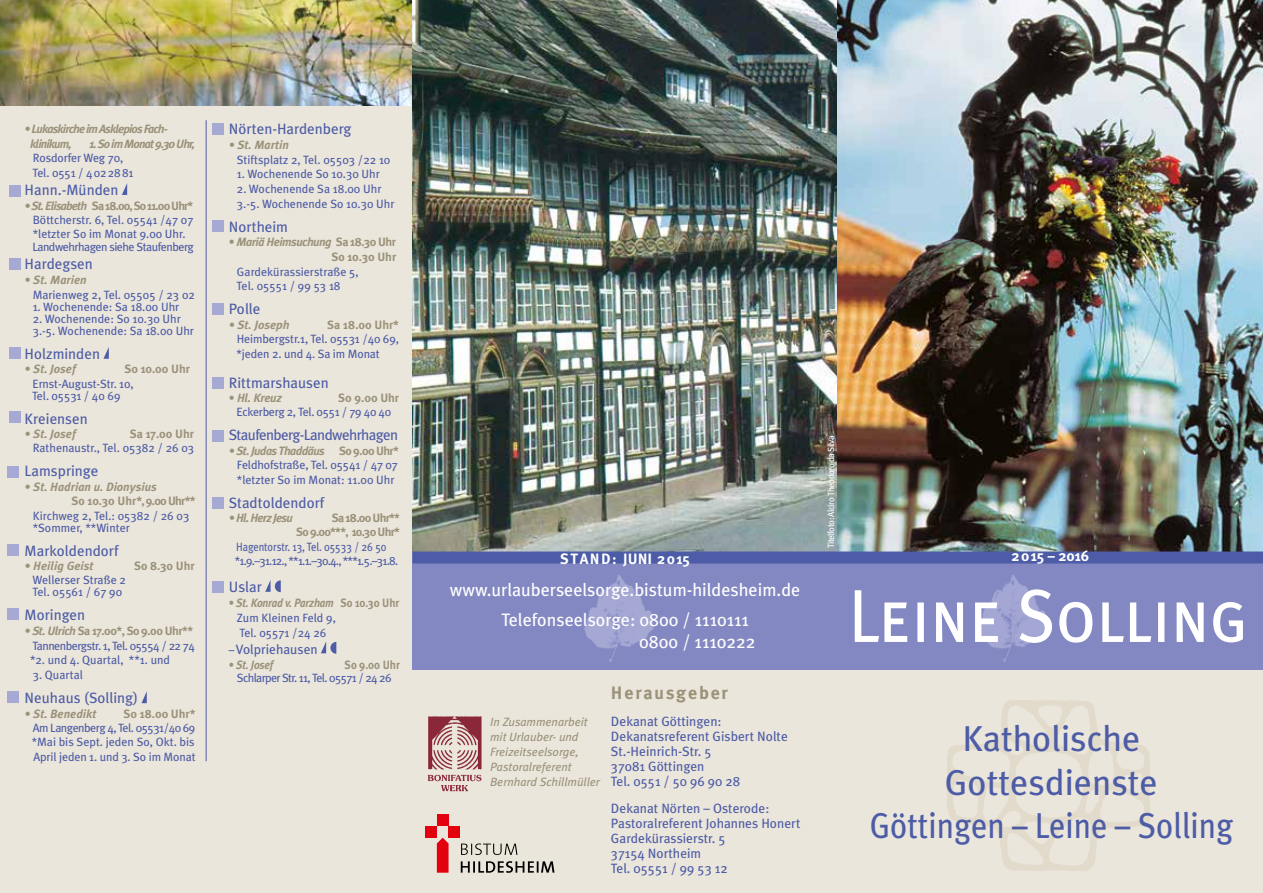
<style>
.page{position:relative;width:1263px;height:893px;background:#ebe6db}
.page>*{position:absolute;margin:0;border:0;box-sizing:border-box;transform-origin:0 0}
.t1{font:36px/43.2px "Meta Plus";color:#4d5ca6;text-align:center}
.t2{font:18px/21.6px "Meta Plus";color:#fff}
.t3{font:700 18px "Meta Plus";letter-spacing:.1em;color:#9b927a}
.t4{font:15px "Meta Plus";color:#4d5ca6}
.t5{font:15px "Meta Plus";letter-spacing:-.04em;color:#4d5ca6}
.t6{font:700 15px "Meta Plus";letter-spacing:.1em;color:#fff}
.t7{font:700 15px "Meta Plus";color:#fff}
.t8{font:13.5px/15px "Meta Plus";color:#4d5ca6}
.t9{font:12px/14.4px "Meta Plus";color:#4d5ca6}
.t10{font:12px/14.7px "Meta Plus";letter-spacing:-.04em;color:#4d5ca6}
.t11{font:700 12px/14.7px "Meta Plus";color:#9b927a;text-align:right}
.t12{font:italic 700 12px "Meta Plus";color:#9b927a}
.t13{font:italic 12px/15px "Meta Plus";color:#9b927a}
.t14{font:12px/14.4px "Meta Plus";color:#4d5ca6;scale:.88 1}
.t15{font:italic 700 12px/14.7px "Meta Plus";letter-spacing:-.07em;color:#9b927a}
.t16{font:700 12px/14.4px "Meta Plus";letter-spacing:-.06em;color:#9b927a;text-align:right}
.t17{font:12px "Meta Plus";letter-spacing:-.05em;color:#4d5ca6}
.t18{font:12px "Meta Plus";letter-spacing:-.025em;color:#4d5ca6}
.t19{font:italic 700 12px "Meta Plus";letter-spacing:-.06em;color:#9b927a}
.t20{font:italic 700 12px "Meta Plus";color:#9b927a;scale:.91 1}
.t21{font:700 12px "Meta Plus";color:#9b927a;scale:.91 1}
.t22{font:9px "Meta Plus";letter-spacing:-.05em;color:#fff}
.s1{font-weight:700;font-style:italic;color:#9b927a}
.s2{font-weight:700;color:#9b927a}
.s3{font-weight:400}
.s4{font-style:italic}
.s5{font-weight:400;font-style:normal}
.s6{color:#9b927a}
.s7{font-size:12px}
</style>
<div class="page">
<img style="left:0;top:0;width:412px;height:106px">
<img style="left:412px;top:0;width:426px;height:551px">
<img style="left:838px;top:0;width:425px;height:551px">
<hr style="left:206px;top:120px;width:1px;height:641px;background:#4d5ca6">
<div style="left:412px;top:553px;width:851px;height:117px;background:#8388c2"></div>
<div style="left:8px;top:466px;width:11px;height:11px;background:#a7a9d5"></div>
<svg style="left:122px;top:184px;width:5px;height:11px"></svg>
<svg style="left:103px;top:347px;width:6px;height:12px"></svg>
<svg style="left:141px;top:691px;width:6px;height:12px"></svg>
<svg style="left:265px;top:580px;width:16px;height:12px"></svg>
<svg style="left:321px;top:642px;width:15px;height:12px"></svg>
<div style="left:412px;top:551px;width:851px;height:12px;background:#4d5ca6"></div>
<img style="left:427px;top:716px;width:55px;height:76px">
<img style="left:563px;top:563px;width:109px;height:99px">
<div style="left:9px;top:185px;width:12px;height:11px;background:#a7a9d5"></div>
<div style="left:9px;top:259px;width:12px;height:11px;background:#a7a9d5"></div>
<div style="left:9px;top:347px;width:12px;height:12px;background:#a7a9d5"></div>
<div style="left:9px;top:412px;width:12px;height:11px;background:#a7a9d5"></div>
<div style="left:8px;top:544px;width:11px;height:12px;background:#a7a9d5"></div>
<div style="left:437px;top:814px;width:11px;height:12px;background:#e3000f"></div>
<div style="left:448px;top:826px;width:12px;height:12px;background:#e3000f"></div>
<div style="left:425px;top:826px;width:12px;height:12px;background:#e3000f"></div>
<svg style="left:437px;top:838px;width:11px;height:35px"></svg>
<svg style="left:461px;top:861px;width:93px;height:12px"></svg>
<svg style="left:461px;top:843px;width:56px;height:12px"></svg>
<div style="left:213px;top:221px;width:11px;height:11px;background:#a7a9d5"></div>
<div style="left:213px;top:303px;width:11px;height:12px;background:#a7a9d5"></div>
<div style="left:212px;top:377px;width:12px;height:11px;background:#a7a9d5"></div>
<div style="left:212px;top:497px;width:12px;height:12px;background:#a7a9d5"></div>
<div style="left:212px;top:581px;width:12px;height:12px;background:#a7a9d5"></div>
<div style="left:212px;top:123px;width:12px;height:12px;background:#a7a9d5"></div>
<img style="left:957px;top:563px;width:109px;height:99px">
<svg style="left:855px;top:589px;width:388px;height:54px"></svg>
<div style="left:8px;top:608px;width:11px;height:12px;background:#a7a9d5"></div>
<div style="left:8px;top:691px;width:11px;height:12px;background:#a7a9d5"></div>
<div style="left:212px;top:430px;width:12px;height:11px;background:#a7a9d5"></div>
<p class="t15" style="left:30px;top:121px;width:139px;text-indent:-6px">• Lukaskirche im Asklepios Fach&shy;klinikum,</p>
<p class="t15" style="left:89px;top:136px;width:107px">1. So im Monat 9.30 Uhr,</p>
<p class="t9" style="left:32px;top:151px;width:102px">Rosdorfer Weg 70,<br>Tel. 0551 / 4022881</p>
<p class="t4" style="left:25px;top:181px;width:95px">Hann.-Münden</p>
<p class="t9" style="left:25px;top:198px;width:170px;text-align:right"><span class="s1">• St. Elisabeth</span> <span class="s2">Sa 18.00, So 11.00 Uhr*<br></span>Böttcherstr. 6, Tel. 05541 /47 07</p>
<p class="t10" style="left:32px;top:227px;width:163px;line-height:13.5px">*letzter So im Monat 9.00 Uhr.<br>Landwehrhagen siehe Staufenberg</p>
<p class="t4" style="left:25px;top:255px;width:70px">Hardegsen</p>
<p class="t12" style="left:25px;top:273px;width:64px">• St. Marien</p>
<p class="t9" style="left:33px;top:287px;width:164px">Marienweg 2, Tel. 05505 / 23 02</p>
<p class="t9" style="left:33px;top:299px;width:148px">1. Wochenende: Sa 18.00 Uhr</p>
<p class="t9" style="left:33px;top:312px;width:163px;line-height:12px">2. Wochenende: So 10.30 Uhr<br>3.-5. Wochenende: Sa 18.00 Uhr</p>
<p class="t4" style="left:25px;top:345px;width:77px">Holzminden</p>
<p class="t12" style="left:25px;top:362px;width:53px">• St. Josef</p>
<p class="t11" style="left:124px;top:362px;width:67px">S0 10.00 Uhr</p>
<p class="t9" style="left:32px;top:377px;width:103px;line-height:12px">Ernst-August-Str. 10,<br>Tel. 05531 / 40 69</p>
<p class="t4" style="left:25px;top:410px;width:65px">Kreiensen</p>
<p class="t12" style="left:25px;top:427px;width:53px">• St. Josef</p>
<p class="t11" style="left:130px;top:426px;width:66px">Sa 17.00 Uhr</p>
<p class="t9" style="left:33px;top:441px;width:163px">Rathenaustr., Tel. 05382 / 26 03</p>
<p class="t4" style="left:25px;top:462px;width:75px">Lamspringe</p>
<p class="t12" style="left:25px;top:480px;width:134px">• St. Hadrian u. Dionysius</p>
<p class="t11" style="left:72px;top:494px;width:126px">So 10.30 Uhr*, 9.00 Uhr**</p>
<p class="t9" style="left:33px;top:509px;width:158px;line-height:12px">Kirchweg 2, Tel.: 05382 / 26 03 *Sommer, **Winter</p>
<p class="t4" style="left:25px;top:542px;width:95px">Markoldendorf</p>
<p class="t12" style="left:25px;top:559px;width:70px">• Heilig Geist</p>
<p class="t11" style="left:134px;top:558px;width:62px">So 8.30 Uhr</p>
<p class="t9" style="left:32px;top:574px;width:95px;line-height:12px">Wellerser Straße 2<br>Tel. 05561 / 67 90</p>
<p class="t4" style="left:25px;top:606px;width:62px">Moringen</p>
<p class="t10" style="left:30px;top:623px;width:166px;text-indent:-5px"><span class="s1">• St. Ulrich</span> <span class="s2">Sa 17.00*, So 9.00 Uhr**<br></span>Tannenbergstr. 1, Tel. 05554 / 22 74 *2. und 4. Quartal, **1. und</p>
<p class="t9" style="left:33px;top:668px;width:52px">3. Quartal</p>
<p class="t4" style="left:25px;top:689px;width:115px">Neuhaus (Solling)</p>
<p class="t12" style="left:25px;top:706px;width:73px">• St. Benedikt</p>
<p class="t11" style="left:123px;top:706px;width:74px">S0 18.00 Uhr*</p>
<p class="t9" style="left:32px;top:720px;width:165px;text-align:justify">Am Langenberg 4, Tel. 05531/40 69 *Mai bis Sept. jeden So, Okt. bis April jeden 1. und 3. So im Monat</p>
<p class="t4" style="left:229px;top:120px;width:124px">Nörten-Hardenberg</p>
<p class="t12" style="left:229px;top:138px;width:62px">• St. Martin</p>
<p class="t9" style="left:237px;top:152px;width:155px">Stiftsplatz 2, Tel. 05503 /22 10</p>
<p class="t9" style="left:237px;top:167px;width:144px">1. Wochenende So 10.30 Uhr</p>
<p class="t9" style="left:237px;top:181px;width:159px">2. Wochenende Sa 18.00 Uhr<br>3.-5. Wochenende So 10.30 Uhr</p>
<p class="t4" style="left:229px;top:218px;width:61px">Northeim</p>
<p class="t11" style="left:229px;top:235px;width:169px"><span class="s3">•</span> <span class="s4">Mariä Heimsuchung</span> Sa 18.30 Uhr<br>So 10.30 Uhr</p>
<p class="t9" style="left:237px;top:264px;width:124px">Gardekürassierstraße 5,<br>Tel. 05551 / 99 53 18</p>
<p class="t4" style="left:229px;top:300px;width:33px">Polle</p>
<p class="t12" style="left:229px;top:318px;width:62px">• St. Joseph</p>
<p class="t11" style="left:327px;top:317px;width:73px">Sa 18.00 Uhr*</p>
<p class="t9" style="left:237px;top:332px;width:164px">Heimbergstr.1, Tel. 05531 /40 69, *jeden 2. und 4. Sa im Monat</p>
<p class="t4" style="left:229px;top:374px;width:101px">Rittmarshausen</p>
<p class="t12" style="left:229px;top:391px;width:55px"><span class="s5">•</span> Hl. Kreuz</p>
<p class="t11" style="left:338px;top:390px;width:62px">S0 9.00 Uhr</p>
<p class="t18" style="left:237px;top:405px;width:156px">Eckerberg 2, Tel. 0551 / 79 40 40</p>
<p class="t5" style="left:229px;top:426px;width:171px">Staufenberg-Landwehrhagen</p>
<p class="t9" style="left:237px;top:443px;width:163px;text-align:justify;text-indent:-8px"><span class="s1">• St. Judas Thaddäus</span> <span class="s2">So 9.00 Uhr* </span>Feldhofstraße, Tel. 05541 / 47 07 *letzter So im Monat: 11.00 Uhr</p>
<p class="t4" style="left:229px;top:494px;width:97px">Stadtoldendorf</p>
<p class="t19" style="left:229px;top:511px;width:66px">• Hl. Herz Jesu</p>
<p class="t16" style="left:296px;top:511px;width:105px">Sa 18.00 Uhr**<br>So 9.00***, 10.30 Uhr*</p>
<p class="t14" style="left:235px;top:539px;width:187px">Hagentorstr. 13, Tel. 05533 / 26 50 *1.9.–31.12., **1.1.–30.4., ***1.5.–31.8.</p>
<p class="t4" style="left:229px;top:578px;width:35px">Uslar</p>
<p class="t9" style="left:237px;top:595px;width:164px;line-height:15px;text-indent:-8px"><span class="s6">•</span> <span class="s1">St. Konrad v. Parzham</span> <span class="s2">So 10.30 Uhr<br></span>Zum Kleinen Feld 9,<br>Tel. 05571 /24 26</p>
<p class="t8" style="left:229px;top:641px;width:90px"><span class="s7">–</span> Volpriehausen</p>
<p class="t20" style="left:229px;top:658px;width:50px"><span class="s5">•</span> St. Josef</p>
<p class="t21" style="left:345px;top:658px;width:62px">So 9.00 Uhr</p>
<p class="t17" style="left:237px;top:671px;width:156px">Schlarper Str. 11, Tel. 05571 / 24 26</p>
<p class="t6" style="left:560px;top:550px;width:131px">STAND: JUNI 2015</p>
<h2 class="t2" style="left:450px;top:579px;width:352px">www.urlauberseelsorge.bistum-hildesheim.de</h2>
<h2 class="t2" style="left:639px;top:609px;width:118px;text-indent:-138px">Telefonseelsorge: 0800 / 1110111<br>0800 / 1110222</h2>
<p class="t13" style="left:490px;top:714px;width:111px">In Zusammenarbeit mit Urlauber- und<br>Freizeitseelsorge,<br>Pastoralreferent<br>Bernhard Schillmüller</p>
<h2 class="t3" style="left:611px;top:682px;width:119px">Herausgeber</h2>
<p class="t8" style="left:611px;top:714px;width:178px">Dekanat Göttingen:<br>Dekanatsreferent Gisbert Nolte<br>St.-Heinrich-Str. 5<br>37081 Göttingen<br>Tel. 0551 / 50 96 90 28</p>
<p class="t8" style="left:611px;top:801px;width:191px">Dekanat Nörten – Osterode:<br>Pastoralreferent Johannes Honert<br>Gardekürassierstr. 5<br>37154 Northeim<br>Tel. 05551 / 99 53 12</p>
<p class="t22" style="left:826px;top:548px;width:114px;rotate:-90deg">Titelfoto: Alciro Theodoro da Silva</p>
<p class="t7" style="left:1011px;top:548px;width:79px">2015 – 2016</p>
<h1 class="t1" style="left:870px;top:717px;width:365px">Katholische<br>Gottesdienste<br>Göttingen – Leine – Solling</h1>
</div>
